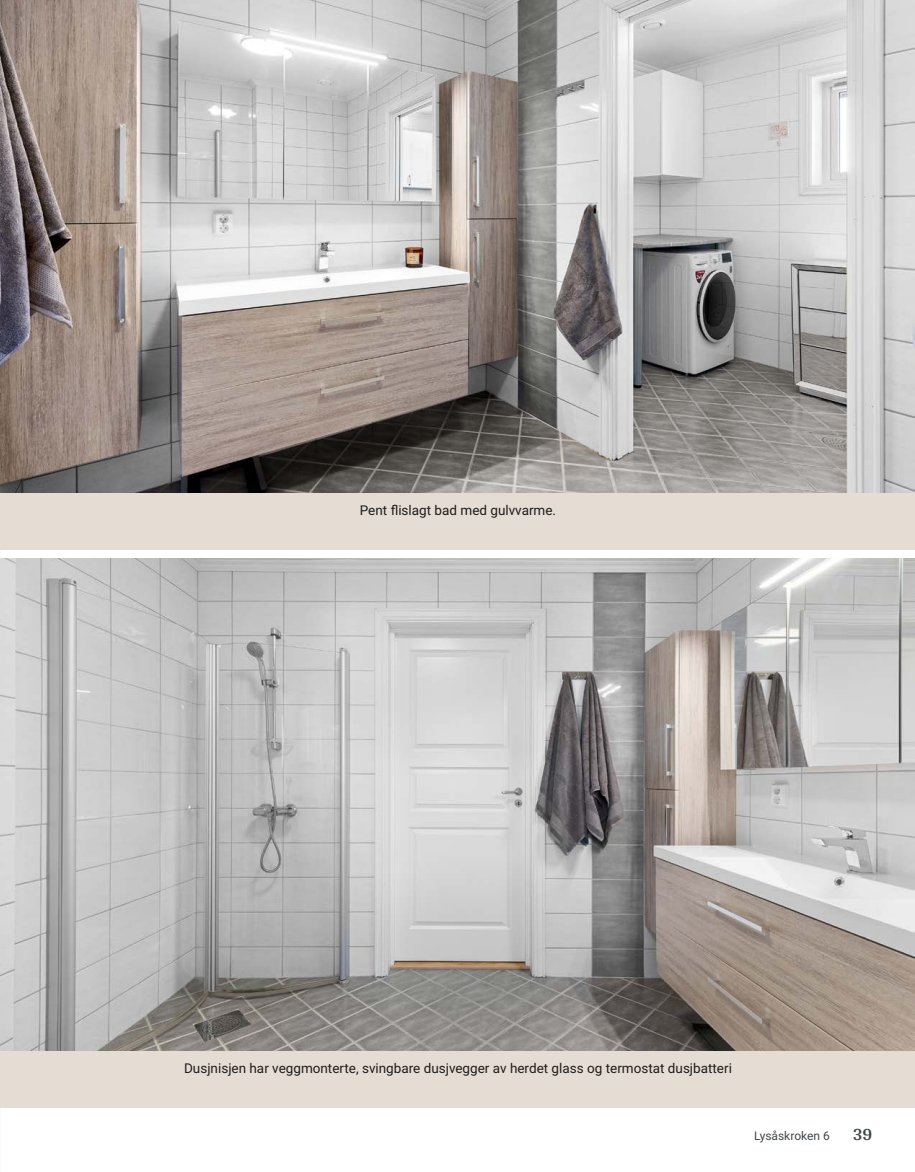
<style>
.page{position:relative;width:915px;height:1172px;background:#fff}
.page>*{position:absolute;margin:0;border:0;box-sizing:border-box;transform-origin:0 0}
.t1{font:700 18px "Arya";color:#414749}
.t2{font:13.5px "Roboto Vitec";color:#1d1d1b}
.t3{font:12px "Roboto Vitec";color:#414749}
</style>
<div class="page">
<div style="left:0;top:492px;width:914px;height:58px;background:#e5dcd4"></div>
<div style="left:0;top:1050px;width:914px;height:58px;background:#e5dcd4"></div>
<img style="left:0;top:0;width:914px;height:492px">
<img style="left:0;top:558px;width:914px;height:492px">
<p class="t2" style="left:360px;top:501px;width:198px">Pent flislagt bad med gulvvarme.</p>
<p class="t2" style="left:184px;top:1059px;width:549px">Dusjnisjen har veggmonterte, svingbare dusjvegger av herdet glass og termostat dusjbatteri</p>
<p class="t3" style="left:753px;top:1127px;width:77px">Lysåskroken 6</p>
<h1 class="t1" style="left:852px;top:1123px;width:21px">39</h1>
</div>
